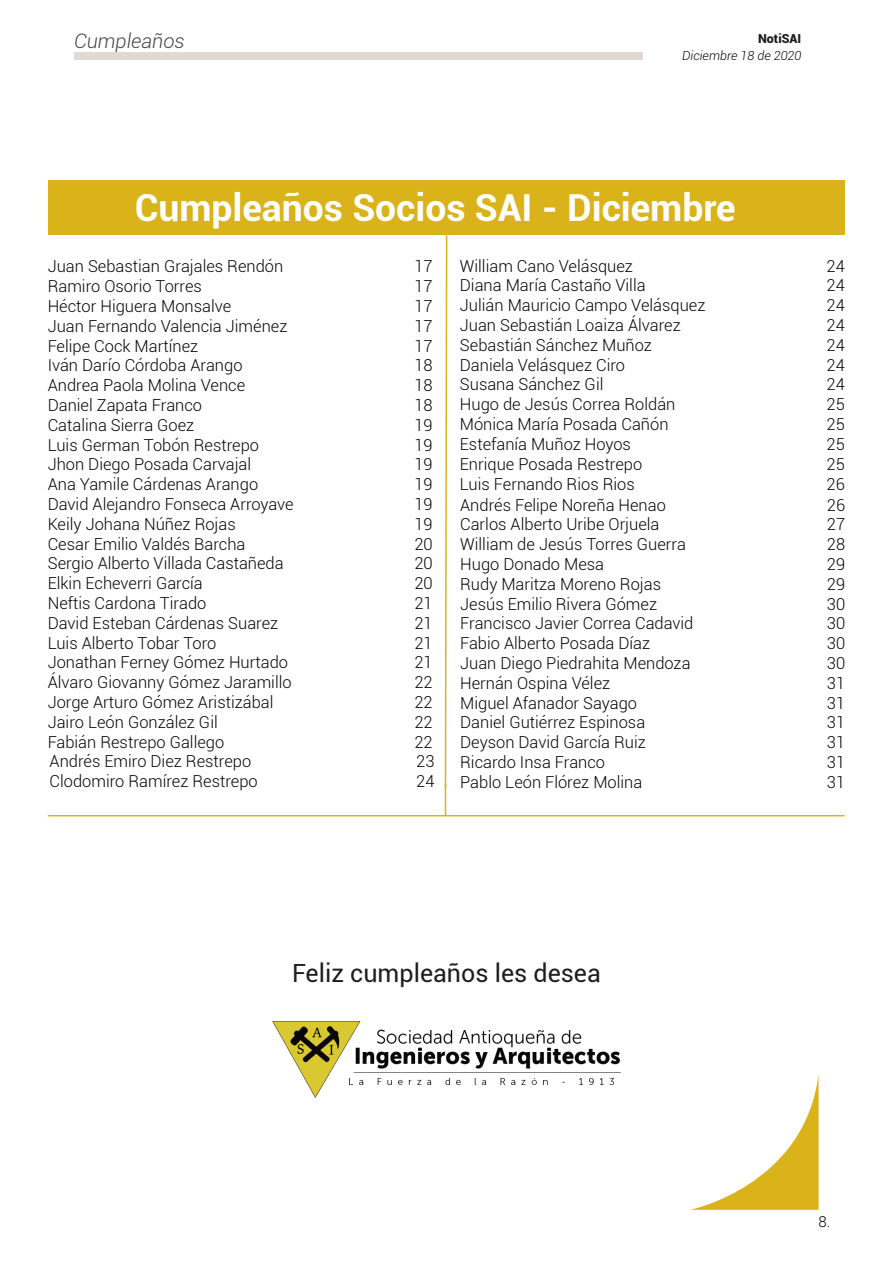
<style>
.page{position:relative;width:893px;height:1263px;background:#fff}
.page>*{position:absolute;margin:0;border:0;box-sizing:border-box;transform-origin:0 0}
.t1{font:700 37.2px "Roboto";color:#fff}
.t2{font:25.05px "Roboto";color:#1f1e1e}
.t3{font:italic 300 19.95px "Roboto";color:#464645}
.t4{font:300 16.5px "Roboto";color:#060405}
.t5{font:300 15px "Roboto";color:#060405}
.t6{font:italic 300 12.45px "Roboto";color:#060405}
.t7{font:900 12.45px "Roboto";color:#1f1e1e}
</style>
<div class="page">
<div style="left:74px;top:52px;width:568px;height:8px;background:#dfdbd2"></div>
<div style="left:48px;top:180px;width:796px;height:55px;background:#dab21a"></div>
<svg style="left:444px;top:235px;width:4px;height:554px"></svg>
<hr style="left:48px;top:815px;width:796px;height:1px;background:#dab21a">
<hr style="left:445px;top:784px;width:1px;height:32px;background:#dab21a">
<img style="left:273px;top:1021px;width:347px;height:76px">
<svg style="left:690px;top:1079px;width:128px;height:131px"></svg>
<p class="t3" style="left:74px;top:27px;width:112px">Cumpleaños</p>
<p class="t7" style="left:758px;top:30px;width:45px">NotiSAI</p>
<p class="t6" style="left:682px;top:47px;width:121px">Diciembre 18 de 2020</p>
<h1 class="t1" style="left:135px;top:181px;width:602px">Cumpleaños Socios SAI - Diciembre</h1>
<p class="t4" style="left:48px;top:255px;width:237px">Juan Sebastian Grajales Rendón</p>
<p class="t4" style="left:414px;top:255px;width:20px">17</p>
<p class="t4" style="left:48px;top:275px;width:156px">Ramiro Osorio Torres</p>
<p class="t4" style="left:414px;top:275px;width:20px">17</p>
<p class="t4" style="left:48px;top:295px;width:185px">Héctor Higuera Monsalve</p>
<p class="t4" style="left:414px;top:295px;width:20px">17</p>
<p class="t4" style="left:48px;top:314px;width:241px">Juan Fernando Valencia Jiménez</p>
<p class="t4" style="left:414px;top:314px;width:20px">17</p>
<p class="t4" style="left:48px;top:334px;width:152px">Felipe Cock Martínez</p>
<p class="t4" style="left:414px;top:334px;width:20px">17</p>
<p class="t4" style="left:48px;top:354px;width:196px">Iván Darío Córdoba Arango</p>
<p class="t4" style="left:414px;top:354px;width:20px">18</p>
<p class="t4" style="left:48px;top:374px;width:199px">Andrea Paola Molina Vence</p>
<p class="t4" style="left:414px;top:374px;width:20px">18</p>
<p class="t4" style="left:48px;top:394px;width:156px">Daniel Zapata Franco</p>
<p class="t4" style="left:414px;top:394px;width:20px">18</p>
<p class="t4" style="left:48px;top:413px;width:148px">Catalina Sierra Goez</p>
<p class="t4" style="left:414px;top:413px;width:20px">19</p>
<p class="t4" style="left:48px;top:433px;width:213px">Luis German Tobón Restrepo</p>
<p class="t4" style="left:414px;top:433px;width:20px">19</p>
<p class="t4" style="left:48px;top:453px;width:205px">Jhon Diego Posada Carvajal</p>
<p class="t4" style="left:414px;top:453px;width:20px">19</p>
<p class="t4" style="left:48px;top:473px;width:212px">Ana Yamile Cárdenas Arango</p>
<p class="t4" style="left:414px;top:473px;width:20px">19</p>
<p class="t4" style="left:48px;top:493px;width:248px">David Alejandro Fonseca Arroyave</p>
<p class="t4" style="left:414px;top:493px;width:20px">19</p>
<p class="t4" style="left:48px;top:512px;width:190px">Keily Johana Núñez Rojas</p>
<p class="t4" style="left:414px;top:512px;width:20px">19</p>
<p class="t4" style="left:48px;top:532px;width:199px">Cesar Emilio Valdés Barcha</p>
<p class="t4" style="left:414px;top:532px;width:20px">20</p>
<p class="t4" style="left:48px;top:552px;width:237px">Sergio Alberto Villada Castañeda</p>
<p class="t4" style="left:414px;top:552px;width:20px">20</p>
<p class="t4" style="left:48px;top:572px;width:157px">Elkin Echeverri García</p>
<p class="t4" style="left:414px;top:572px;width:20px">20</p>
<p class="t4" style="left:48px;top:592px;width:160px">Neftis Cardona Tirado</p>
<p class="t4" style="left:414px;top:592px;width:20px">21</p>
<p class="t4" style="left:48px;top:611px;width:232px">David Esteban Cárdenas Suarez</p>
<p class="t4" style="left:414px;top:611px;width:20px">21</p>
<p class="t4" style="left:48px;top:631px;width:170px">Luis Alberto Tobar Toro</p>
<p class="t4" style="left:414px;top:631px;width:20px">21</p>
<p class="t4" style="left:48px;top:651px;width:242px">Jonathan Ferney Gómez Hurtado</p>
<p class="t4" style="left:414px;top:651px;width:20px">21</p>
<p class="t4" style="left:48px;top:671px;width:246px">Álvaro Giovanny Gómez Jaramillo</p>
<p class="t4" style="left:414px;top:671px;width:20px">22</p>
<p class="t4" style="left:48px;top:691px;width:227px">Jorge Arturo Gómez Aristizábal</p>
<p class="t4" style="left:414px;top:691px;width:20px">22</p>
<p class="t4" style="left:48px;top:710px;width:172px">Jairo León González Gil</p>
<p class="t4" style="left:414px;top:710px;width:20px">22</p>
<p class="t4" style="left:48px;top:730px;width:178px">Fabián Restrepo Gallego</p>
<p class="t4" style="left:414px;top:730px;width:20px">22</p>
<p class="t4" style="left:50px;top:750px;width:203px">Andrés Emiro Diez Restrepo</p>
<p class="t4" style="left:416px;top:750px;width:20px">23</p>
<p class="t4" style="left:50px;top:769px;width:210px">Clodomiro Ramírez Restrepo</p>
<p class="t4" style="left:416px;top:769px;width:20px">24</p>
<p class="t4" style="left:460px;top:254px;width:175px">William Cano Velásquez</p>
<p class="t4" style="left:827px;top:254px;width:20px">24</p>
<p class="t4" style="left:460px;top:274px;width:187px">Diana María Castaño Villa</p>
<p class="t4" style="left:827px;top:274px;width:20px">24</p>
<p class="t4" style="left:460px;top:294px;width:247px">Julián Mauricio Campo Velásquez</p>
<p class="t4" style="left:827px;top:294px;width:20px">24</p>
<p class="t4" style="left:460px;top:314px;width:222px">Juan Sebastián Loaiza Álvarez</p>
<p class="t4" style="left:827px;top:314px;width:20px">24</p>
<p class="t4" style="left:460px;top:334px;width:194px">Sebastián Sánchez Muñoz</p>
<p class="t4" style="left:827px;top:334px;width:20px">24</p>
<p class="t4" style="left:460px;top:353px;width:167px">Daniela Velásquez Ciro</p>
<p class="t4" style="left:827px;top:353px;width:20px">24</p>
<p class="t4" style="left:460px;top:373px;width:145px">Susana Sánchez Gil</p>
<p class="t4" style="left:827px;top:373px;width:20px">24</p>
<p class="t4" style="left:460px;top:393px;width:217px">Hugo de Jesús Correa Roldán</p>
<p class="t4" style="left:827px;top:393px;width:20px">25</p>
<p class="t4" style="left:460px;top:413px;width:210px">Mónica María Posada Cañón</p>
<p class="t4" style="left:827px;top:413px;width:20px">25</p>
<p class="t4" style="left:460px;top:433px;width:173px">Estefanía Muñoz Hoyos</p>
<p class="t4" style="left:827px;top:433px;width:20px">25</p>
<p class="t4" style="left:460px;top:452px;width:184px">Enrique Posada Restrepo</p>
<p class="t4" style="left:827px;top:452px;width:20px">25</p>
<p class="t4" style="left:460px;top:472px;width:176px">Luis Fernando Rios Rios</p>
<p class="t4" style="left:827px;top:472px;width:20px">26</p>
<p class="t4" style="left:460px;top:493px;width:207px">Andrés Felipe Noreña Henao</p>
<p class="t4" style="left:827px;top:493px;width:20px">26</p>
<p class="t4" style="left:460px;top:513px;width:201px">Carlos Alberto Uribe Orjuela</p>
<p class="t4" style="left:827px;top:513px;width:20px">27</p>
<p class="t4" style="left:460px;top:533px;width:227px">William de Jesús Torres Guerra</p>
<p class="t4" style="left:827px;top:533px;width:20px">28</p>
<p class="t4" style="left:460px;top:553px;width:145px">Hugo Donado Mesa</p>
<p class="t4" style="left:827px;top:553px;width:20px">29</p>
<p class="t4" style="left:460px;top:572px;width:202px">Rudy Maritza Moreno Rojas</p>
<p class="t4" style="left:827px;top:572px;width:20px">29</p>
<p class="t4" style="left:460px;top:592px;width:198px">Jesús Emilio Rivera Gómez</p>
<p class="t4" style="left:827px;top:592px;width:20px">30</p>
<p class="t4" style="left:460px;top:612px;width:235px">Francisco Javier Correa Cadavid</p>
<p class="t4" style="left:827px;top:612px;width:20px">30</p>
<p class="t4" style="left:460px;top:632px;width:191px">Fabio Alberto Posada Díaz</p>
<p class="t4" style="left:827px;top:632px;width:20px">30</p>
<p class="t4" style="left:460px;top:652px;width:232px">Juan Diego Piedrahita Mendoza</p>
<p class="t4" style="left:827px;top:652px;width:20px">30</p>
<p class="t4" style="left:460px;top:671px;width:152px">Hernán Ospina Vélez</p>
<p class="t4" style="left:827px;top:671px;width:20px">31</p>
<p class="t4" style="left:460px;top:691px;width:178px">Miguel Afanador Sayago</p>
<p class="t4" style="left:827px;top:691px;width:20px">31</p>
<p class="t4" style="left:460px;top:711px;width:187px">Daniel Gutiérrez Espinosa</p>
<p class="t4" style="left:827px;top:711px;width:20px">31</p>
<p class="t4" style="left:460px;top:731px;width:187px">Deyson David García Ruiz</p>
<p class="t4" style="left:827px;top:731px;width:20px">31</p>
<p class="t4" style="left:460px;top:751px;width:146px">Ricardo Insa Franco</p>
<p class="t4" style="left:827px;top:751px;width:20px">31</p>
<p class="t4" style="left:460px;top:770px;width:184px">Pablo León Flórez Molina</p>
<p class="t4" style="left:827px;top:770px;width:20px">31</p>
<h2 class="t2" style="left:292px;top:955px;width:310px">Feliz cumpleaños les desea</h2>
<p class="t5" style="left:818px;top:1211px;width:13px">8.</p>
</div>
